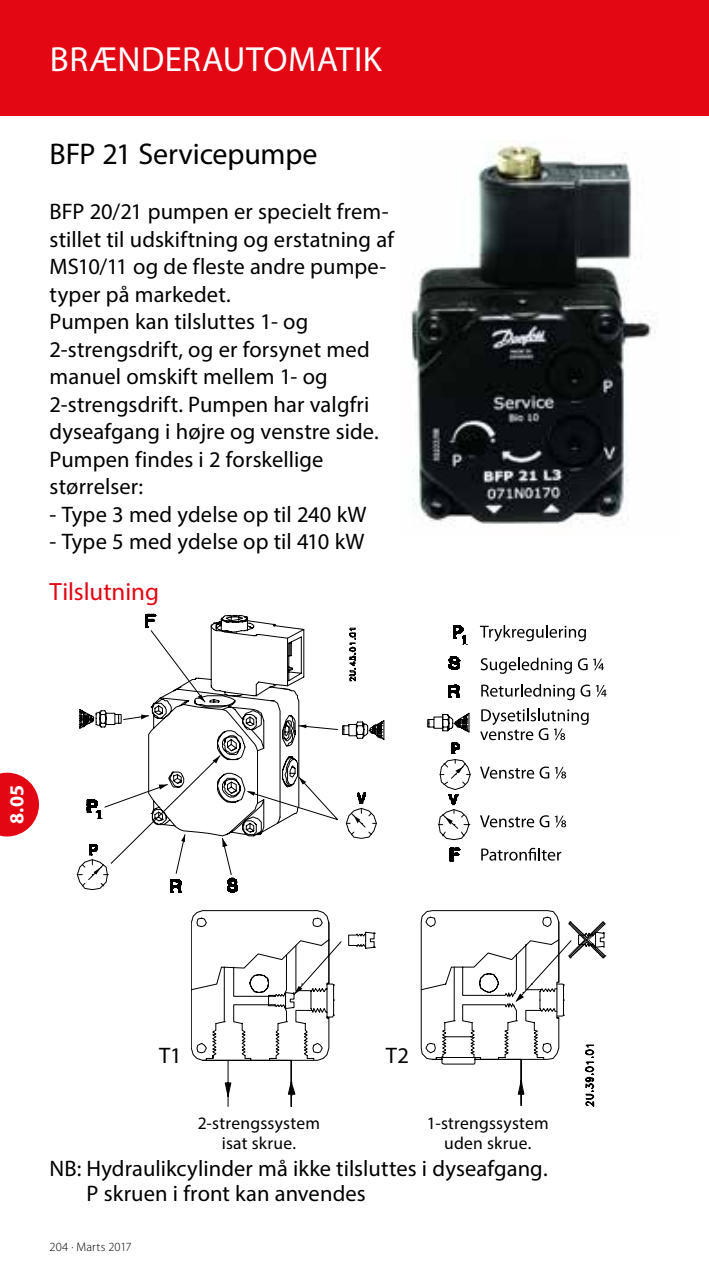
<style>
.page{position:relative;width:709px;height:1276px;background:#fff}
.page>*{position:absolute;margin:0;border:0;box-sizing:border-box;transform-origin:0 0}
.t1{font:35px "Myriad Pro";letter-spacing:.015em;color:#fff}
.t2{font:30px "Myriad Pro";letter-spacing:-.005em;color:#000}
.t3{font:25px "Myriad Pro";letter-spacing:-.005em;color:#e30613}
.t4{font:22.5px/27.5px "Myriad Pro";letter-spacing:.005em;color:#000}
.t5{font:700 20px "Myriad Pro";color:#fff}
.t6{font:17.5px/20px "Myriad Pro";letter-spacing:.015em;color:#000;text-align:center}
.t7{font:300 12.5px "Myriad Pro";letter-spacing:.015em;color:#000}
</style>
<div class="page">
<svg style="left:0;top:772px;width:39px;height:64px"></svg>
<svg style="left:76px;top:807px;width:33px;height:83px"></svg>
<svg style="left:110px;top:615px;width:138px;height:249px"></svg>
<svg style="left:79px;top:618px;width:389px;height:172px"></svg>
<svg style="left:168px;top:710px;width:302px;height:182px"></svg>
<svg style="left:480px;top:625px;width:106px;height:16px"></svg>
<svg style="left:480px;top:658px;width:92px;height:16px"></svg>
<svg style="left:578px;top:658px;width:9px;height:12px"></svg>
<svg style="left:593px;top:658px;width:11px;height:12px"></svg>
<svg style="left:481px;top:684px;width:93px;height:16px"></svg>
<svg style="left:580px;top:684px;width:26px;height:13px"></svg>
<svg style="left:480px;top:709px;width:108px;height:31px"></svg>
<svg style="left:480px;top:766px;width:69px;height:12px"></svg>
<svg style="left:555px;top:767px;width:11px;height:11px"></svg>
<svg style="left:480px;top:815px;width:69px;height:12px"></svg>
<svg style="left:555px;top:815px;width:11px;height:12px"></svg>
<svg style="left:481px;top:848px;width:80px;height:12px"></svg>
<svg style="left:420px;top:910px;width:186px;height:197px"></svg>
<svg style="left:191px;top:910px;width:185px;height:197px"></svg>
<img style="left:410px;top:142px;width:246px;height:383px">
<div style="left:0;top:0;width:709px;height:116px;background:#e30613"></div>
<h1 class="t1" style="left:50px;top:38px;width:333px">BRÆNDERAUTOMATIK</h1>
<h2 class="t2" style="left:50px;top:136px;width:269px">BFP 21 Servicepumpe</h2>
<p class="t4" style="left:50px;top:197px;width:346px">BFP 20/21 pumpen er specielt frem&shy;stillet til udskiftning og erstatning af<br>MS10/11 og de fleste andre pumpe&shy;typer på markedet.<br>Pumpen kan tilsluttes 1- og<br>2-strengsdrift, og er forsynet med manuel omskift mellem 1- og<br>2-strengsdrift. Pumpen har valgfri dyseafgang i højre og venstre side.<br>Pumpen findes i 2 forskellige størrelser:</p>
<p class="t4" style="left:50px;top:500px;width:318px">- Type 3 med ydelse op til 240 kW</p>
<p class="t4" style="left:50px;top:527px;width:316px">- Type 5 med ydelse op til 410 kW</p>
<p class="t3" style="left:50px;top:576px;width:111px">Tilslutning</p>
<p class="t5" style="left:4px;top:824px;width:41px;rotate:-90deg">8.05</p>
<p class="t4" style="left:159px;top:1041px;width:24px">T1</p>
<p class="t4" style="left:386px;top:1041px;width:25px">T2</p>
<p class="t6" style="left:198px;top:1112px;width:124px">2-strengssystem isat skrue.</p>
<p class="t6" style="left:427px;top:1112px;width:123px">1-strengssystem uden skrue.</p>
<p class="t4" style="left:87px;top:1156px;width:462px;line-height:25px;text-indent:-37px">NB: Hydraulikcylinder må ikke tilsluttes i dyseafgang.<br>P skruen i front kan anvendes</p>
<p class="t7" style="left:50px;top:1239px;width:84px">204 · Marts 2017</p>
</div>
